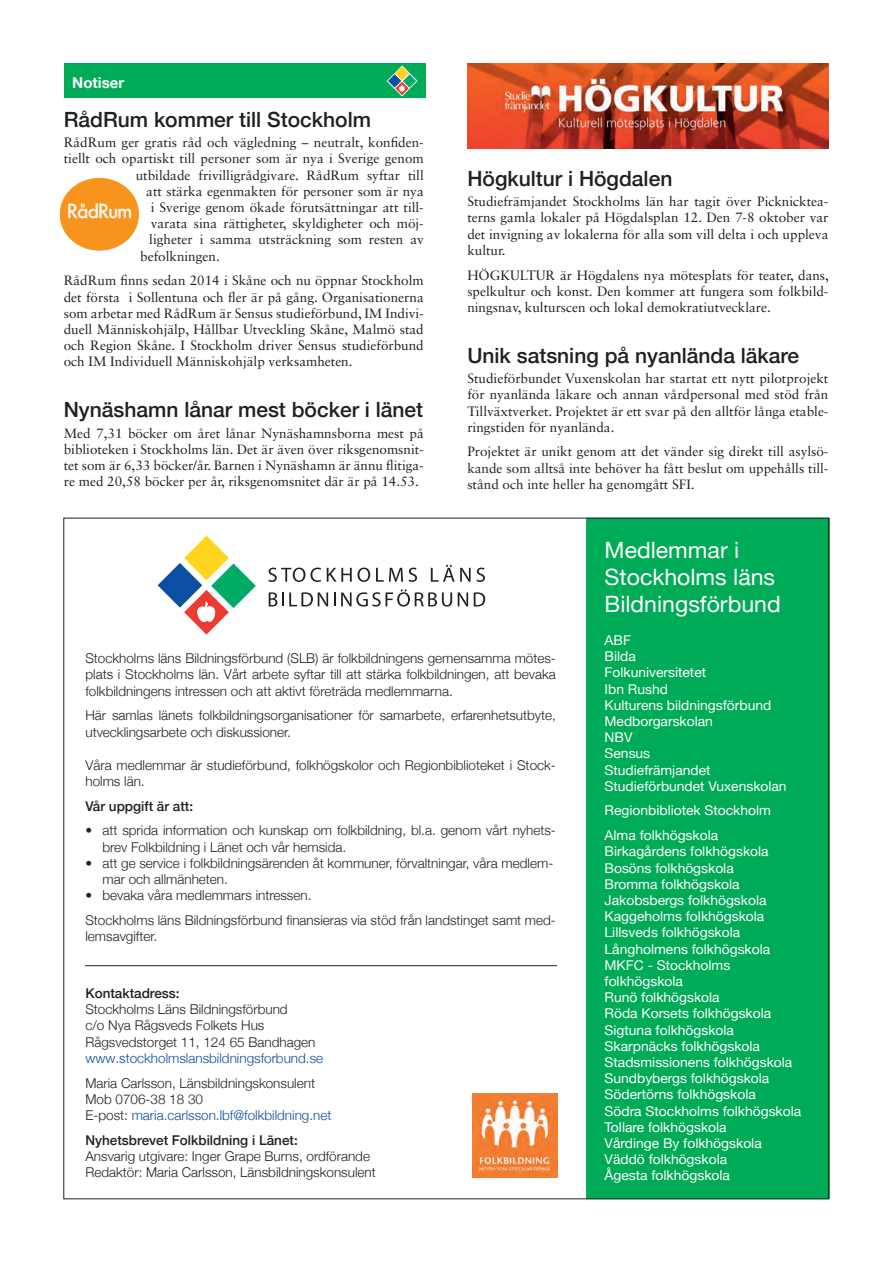
<style>
.page{position:relative;width:893px;height:1263px;background:#fff}
.page>*{position:absolute;margin:0;border:0;box-sizing:border-box;transform-origin:0 0}
.t1{font:22.5px/27px "Helvetica Neue";color:#fff}
.t2{font:500 21px "Helvetica Neue";color:#231f20}
.t3{font:700 15px "Helvetica Neue";color:#fff}
.t4{font:13.5px/16.2px "Sabon LT Std";color:#231f20;text-align:justify}
.t5{font:300 13.5px/16.2px "Helvetica Neue";color:#231f20}
.t6{font:13.5px/16.2px "Helvetica Neue";color:#fff}
.t7{font:500 13.5px "Helvetica Neue";color:#231f20}
.t8{font:300 13.5px "Helvetica Neue";color:#0a4fa2}
.s1{color:#0a4fa2}
</style>
<div class="page">
<div style="left:587px;top:518px;width:242px;height:680px;background:#00ab57"></div>
<svg style="left:269px;top:592px;width:59px;height:14px"></svg>
<svg style="left:334px;top:589px;width:118px;height:18px"></svg>
<svg style="left:458px;top:592px;width:10px;height:14px"></svg>
<svg style="left:474px;top:592px;width:11px;height:14px"></svg>
<svg style="left:268px;top:568px;width:53px;height:14px"></svg>
<svg style="left:327px;top:568px;width:43px;height:14px"></svg>
<svg style="left:376px;top:568px;width:27px;height:14px"></svg>
<svg style="left:409px;top:568px;width:8px;height:14px"></svg>
<svg style="left:431px;top:565px;width:54px;height:17px"></svg>
<svg style="left:157px;top:535px;width:99px;height:100px"></svg>
<img style="left:473px;top:1093px;width:84px;height:84px">
<hr style="left:85px;top:965px;width:472px;height:1px;background:#231f20">
<div style="left:64px;top:64px;width:361px;height:34px;background:#00ab57"></div>
<svg style="left:387px;top:65px;width:31px;height:31px"></svg>
<img style="left:467px;top:64px;width:361px;height:84px">
<img style="left:59px;top:177px;width:81px;height:74px">
<p class="t3" style="left:72px;top:71px;width:53px">Notiser</p>
<h2 class="t2" style="left:64px;top:102px;width:309px">RådRum kommer till Stockholm</h2>
<p class="t4" style="left:64px;top:134px;width:361px">RådRum ger gratis råd och vägledning – neutralt, konfiden-</p>
<p class="t4" style="left:64px;top:150px;width:361px">tiellt och opartiskt till personer som är nya i Sverige genom</p>
<p class="t4" style="left:136px;top:167px;width:289px">utbildade frivilligrådgivare. RådRum syftar till</p>
<p class="t4" style="left:146px;top:183px;width:279px">att stärka egenmakten för personer som är nya</p>
<p class="t4" style="left:151px;top:199px;width:274px">i Sverige genom ökade förutsättningar att till-</p>
<p class="t4" style="left:151px;top:215px;width:274px">varata sina rättigheter, skyldigheter och möj-</p>
<p class="t4" style="left:149px;top:231px;width:276px">ligheter i samma utsträckning som resten av</p>
<p class="t4" style="left:140px;top:248px;width:81px">befolkningen.</p>
<p class="t4" style="left:64px;top:272px;width:362px">RådRum finns sedan 2014 i Skåne och nu öppnar Stockholm det första i Sollentuna och fler är på gång. Organisationerna som arbetar med RådRum är Sensus studieförbund, IM Indivi&shy;duell Människohjälp, Hållbar Utveckling Skåne, Malmö stad och Region Skåne. I Stockholm driver Sensus studieförbund och IM Individuell Människohjälp verksamheten.</p>
<h2 class="t2" style="left:64px;top:393px;width:361px">Nynäshamn lånar mest böcker i länet</h2>
<p class="t4" style="left:64px;top:425px;width:362px">Med 7,31 böcker om året lånar Nynäshamnsborna mest på biblioteken i Stockholms län. Det är även över riksgenomsnit&shy;tet som är 6,33 böcker/år. Barnen i Nynäshamn är ännu flitiga&shy;re med 20,58 böcker per år, riksgenomsnitet där är på 14.53.</p>
<h2 class="t2" style="left:467px;top:161px;width:207px">Högkultur i Högdalen</h2>
<p class="t4" style="left:467px;top:193px;width:363px">Studiefrämjandet Stockholms län har tagit över Picknicktea&shy;terns gamla lokaler på Högdalsplan 12. Den 7-8 oktober var det invigning av lokalerna för alla som vill delta i och uppleva kultur.</p>
<p class="t4" style="left:467px;top:267px;width:363px">HÖGKULTUR är Högdalens nya mötesplats för teater, dans, spelkultur och konst. Den kommer att fungera som folkbild&shy;ningsnav, kulturscen och lokal demokratiutvecklare.</p>
<h2 class="t2" style="left:467px;top:338px;width:333px">Unik satsning på nyanlända läkare</h2>
<p class="t4" style="left:467px;top:370px;width:363px">Studieförbundet Vuxenskolan har startat ett nytt pilotprojekt för nyanlända läkare och annan vårdpersonal med stöd från Tillväxtverket. Projektet är ett svar på den alltför långa etable&shy;ringstiden för nyanlända.</p>
<p class="t4" style="left:467px;top:443px;width:363px">Projektet är unikt genom att det vänder sig direkt till asylsö&shy;kande som alltså inte behöver ha fått beslut om uppehålls till&shy;stånd och inte heller ha genomgått SFI.</p>
<p class="t5" style="left:85px;top:649px;width:472px;text-align:justify">Stockholms läns Bildningsförbund (SLB) är folkbildningens gemensamma mötes&shy;plats i Stockholms län. Vårt arbete syftar till att stärka folkbildningen, att bevaka folkbildningens intressen och att aktivt företräda medlemmarna.</p>
<p class="t5" style="left:85px;top:706px;width:472px">Här samlas länets folkbildningsorganisationer för samarbete, erfarenhetsutbyte, utvecklingsarbete och diskussioner.</p>
<p class="t5" style="left:85px;top:756px;width:472px">Våra medlemmar är studieförbund, folkhögskolor och Regionbiblioteket i Stock&shy;holms län.</p>
<p class="t7" style="left:85px;top:795px;width:109px">Vår uppgift är att:</p>
<p class="t5" style="left:102px;top:821px;width:455px;text-indent:-17px">• att sprida information och kunskap om folkbildning, bl.a. genom vårt nyhets&shy;brev Folkbildning i Länet och vår hemsida.</p>
<p class="t5" style="left:102px;top:854px;width:452px;text-indent:-17px">• att ge service i folkbildningsärenden åt kommuner, förvaltningar, våra medlem&shy;mar och allmänheten.</p>
<p class="t5" style="left:85px;top:882px;width:470px;line-height:24.8px">• bevaka våra medlemmars intressen.<br>Stockholms läns Bildningsförbund finansieras via stöd från landstinget samt med-</p>
<p class="t5" style="left:85px;top:927px;width:73px">lemsavgifter.</p>
<p class="t7" style="left:85px;top:982px;width:96px">Kontaktadress:</p>
<p class="t5" style="left:85px;top:1000px;width:232px">Stockholms Läns Bildningsförbund<br>c/o Nya Rågsveds Folkets Hus<br>Rågsvedstorget 11, 124 65 Bandhagen</p>
<p class="t8" style="left:85px;top:1047px;width:239px">www.stockholmslansbildningsforbund.se</p>
<p class="t5" style="left:85px;top:1073px;width:248px">Maria Carlsson, Länsbildningskonsulent<br>Mob 0706-38 18 30<br>E-post: <span class="s1">maria.carlsson.lbf@folkbildning.net</span></p>
<p class="t7" style="left:85px;top:1129px;width:214px">Nyhetsbrevet Folkbildning i Länet:</p>
<p class="t5" style="left:85px;top:1147px;width:292px">Ansvarig utgivare: Inger Grape Burns, ordförande<br>Redaktör: Maria Carlsson, Länsbildningskonsulent</p>
<h1 class="t1" style="left:605px;top:537px;width:178px">Medlemmar i<br>Stockholms läns<br>Bildningsförbund</h1>
<p class="t6" style="left:605px;top:633px;width:184px">ABF<br>Bilda<br>Folkuniversitetet<br>Ibn Rushd<br>Kulturens bildningsförbund<br>Medborgarskolan<br>NBV<br>Sensus<br>Studiefrämjandet<br>Studieförbundet Vuxenskolan</p>
<p class="t6" style="left:605px;top:799px;width:168px;line-height:24.8px">Regionbibliotek Stockholm<br>Alma folkhögskola</p>
<p class="t6" style="left:605px;top:844px;width:198px">Birkagårdens folkhögskola<br>Bosöns folkhögskola<br>Bromma folkhögskola<br>Jakobsbergs folkhögskola<br>Kaggeholms folkhögskola<br>Lillsveds folkhögskola<br>Långholmens folkhögskola<br>MKFC - Stockholms folkhögskola<br>Runö folkhögskola<br>Röda Korsets folkhögskola<br>Sigtuna folkhögskola<br>Skarpnäcks folkhögskola<br>Stadsmissionens folkhögskola<br>Sundbybergs folkhögskola<br>Södertörns folkhögskola<br>Södra Stockholms folkhögskola<br>Tollare folkhögskola<br>Vårdinge By folkhögskola<br>Väddö folkhögskola<br>Ågesta folkhögskola</p>
</div>
